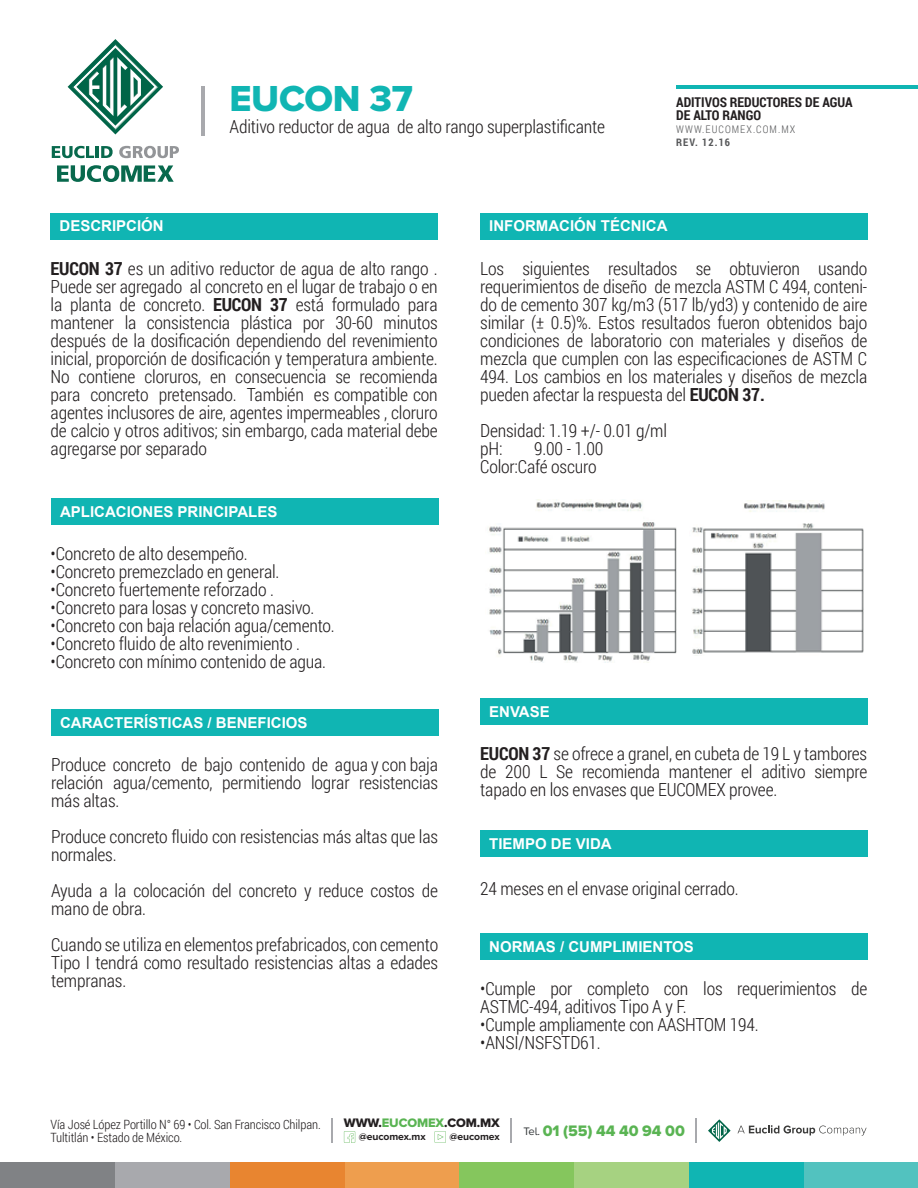
<style>
.page{position:relative;width:918px;height:1188px;background:#fff}
.page>*{position:absolute;margin:0;border:0;box-sizing:border-box;transform-origin:0 0}
.t1{font:37.5px "Proxima Nova A Extrabld";letter-spacing:-.01em;color:#10b5b3}
.t2{font:300 18px/18px "Roboto Condensed";letter-spacing:-.01em;color:#231f20;text-align:justify}
.t3{font:15.75px "Proxima Nova A Extrabld";letter-spacing:-.01em;color:#5ab453}
.t4{font:700 15px "Arial";color:#fff}
.t5{font:700 13.5px/12.8px "Roboto Condensed";color:#231f20}
.t6{font:300 12.75px/12.8px "Roboto Condensed";letter-spacing:-.01em;color:#231f20}
.t7{font:12.75px "Proxima Nova A Extrabld";letter-spacing:-.01em;color:#231f20}
.t8{font:300 10.5px "Roboto Condensed";letter-spacing:.1em;color:#57585a}
.t9{font:700 10.5px "Roboto Condensed";letter-spacing:.1em;color:#57585a}
.t10{font:700 10.35px "Proxima Nova A";letter-spacing:-.01em;color:#231f20}
.s1{font-weight:700}
.s2{color:#5ab453}
.s3{font-family:"Proxima Nova A";font-size:11.25px;color:#333739}
</style>
<div class="page">
<svg style="left:68px;top:39px;width:95px;height:95px"></svg>
<svg style="left:52px;top:146px;width:61px;height:12px"></svg>
<svg style="left:119px;top:146px;width:60px;height:12px"></svg>
<svg style="left:57px;top:165px;width:117px;height:17px"></svg>
<div style="left:804px;top:1162px;width:114px;height:26px;background:#52c2bf"></div>
<div style="left:689px;top:1162px;width:115px;height:26px;background:#10b5b3"></div>
<div style="left:574px;top:1162px;width:115px;height:26px;background:#a6d281"></div>
<div style="left:459px;top:1162px;width:115px;height:26px;background:#85c65d"></div>
<div style="left:345px;top:1162px;width:114px;height:26px;background:#ee9e4e"></div>
<div style="left:230px;top:1162px;width:115px;height:26px;background:#e88530"></div>
<div style="left:115px;top:1162px;width:115px;height:26px;background:#a8a9ad"></div>
<div style="left:0;top:1162px;width:115px;height:26px;background:#808285"></div>
<hr style="left:202px;top:86px;width:3px;height:50px;background:#a8a9ad">
<hr style="left:676px;top:86px;width:242px;height:3px;background:#10b5b3">
<div style="left:51px;top:213px;width:387px;height:27px;background:#10b5b3"></div>
<div style="left:480px;top:213px;width:387px;height:27px;background:#10b5b3"></div>
<div style="left:480px;top:830px;width:387px;height:27px;background:#10b5b3"></div>
<div style="left:480px;top:698px;width:387px;height:27px;background:#10b5b3"></div>
<div style="left:480px;top:933px;width:387px;height:27px;background:#10b5b3"></div>
<div style="left:51px;top:498px;width:387px;height:27px;background:#10b5b3"></div>
<div style="left:51px;top:709px;width:387px;height:27px;background:#10b5b3"></div>
<svg style="left:708px;top:1119px;width:23px;height:23px"></svg>
<svg style="left:738px;top:1125px;width:129px;height:11px"></svg>
<svg style="left:435px;top:1131px;width:11px;height:12px"></svg>
<svg style="left:344px;top:1131px;width:11px;height:12px"></svg>
<svg style="left:696px;top:1118px;width:1px;height:25px"></svg>
<svg style="left:511px;top:1118px;width:1px;height:25px"></svg>
<hr style="left:331px;top:1118px;width:2px;height:25px;background:#a8a9ad">
<img style="left:489px;top:500px;width:188px;height:162px">
<img style="left:692px;top:500px;width:171px;height:154px">
<h1 class="t1" style="left:230px;top:76px;width:185px">EUCON 37</h1>
<p class="t5" style="left:676px;top:95px;width:178px">ADITIVOS REDUCTORES DE AGUA<br>DE ALTO RANGO</p>
<p class="t8" style="left:676px;top:122px;width:121px">WWW.EUCOMEX.COM.MX</p>
<p class="t9" style="left:676px;top:135px;width:55px">REV. 12.16</p>
<p class="t2" style="left:230px;top:117px;width:377px">Aditivo reductor de agua de alto rango superplastificante</p>
<p class="t4" style="left:60px;top:216px;width:106px">DESCRIPCIÓN</p>
<p class="t2" style="left:51px;top:259px;width:389px"><span class="s1">EUCON 37</span> es un aditivo reductor de agua de alto rango .<br>Puede ser agregado al concreto en el lugar de trabajo o en la planta de concreto. <span class="s1">EUCON 37</span> está formulado para mantener la consistencia plástica por 30-60 minutos después de la dosificación dependiendo del revenimiento inicial, proporción de dosificación y temperatura ambiente.<br>No contiene cloruros, en consecuencia se recomienda para concreto pretensado. También es compatible con agentes inclusores de aire, agentes impermeables , cloruro de calcio y otros aditivos; sin embargo, cada material debe agregarse por separado</p>
<p class="t4" style="left:60px;top:501px;width:219px">APLICACIONES PRINCIPALES</p>
<p class="t2" style="left:51px;top:544px;width:199px">•Concreto de alto desempeño.</p>
<p class="t2" style="left:51px;top:562px;width:230px">•Concreto premezclado en general.</p>
<p class="t2" style="left:51px;top:580px;width:225px">•Concreto fuertemente reforzado .</p>
<p class="t2" style="left:51px;top:598px;width:265px">•Concreto para losas y concreto masivo.</p>
<p class="t2" style="left:51px;top:616px;width:286px">•Concreto con baja relación agua/cemento.</p>
<p class="t2" style="left:51px;top:634px;width:251px">•Concreto fluido de alto revenimiento .</p>
<p class="t2" style="left:51px;top:652px;width:277px">•Concreto con mínimo contenido de agua.</p>
<p class="t4" style="left:60px;top:712px;width:249px">CARACTERÍSTICAS / BENEFICIOS</p>
<p class="t2" style="left:51px;top:755px;width:389px">Produce concreto de bajo contenido de agua y con baja relación agua/cemento, permitiendo lograr resistencias más altas.</p>
<p class="t2" style="left:51px;top:827px;width:388px">Produce concreto fluido con resistencias más altas que las normales.</p>
<p class="t2" style="left:51px;top:881px;width:388px">Ayuda a la colocación del concreto y reduce costos de mano de obra.</p>
<p class="t2" style="left:51px;top:935px;width:389px">Cuando se utiliza en elementos prefabricados, con cemento Tipo I tendrá como resultado resistencias altas a edades tempranas.</p>
<p class="t4" style="left:489px;top:216px;width:180px">INFORMACIÓN TÉCNICA</p>
<p class="t2" style="left:480px;top:259px;width:389px">Los siguientes resultados se obtuvieron usando requerimientos de diseño de mezcla ASTM C 494, conteni&shy;do de cemento 307 kg/m3 (517 lb/yd3) y contenido de aire similar (± 0.5)%. Estos resultados fueron obtenidos bajo condiciones de laboratorio con materiales y diseños de mezcla que cumplen con las especificaciones de ASTM C 494. Los cambios en los materiales y diseños de mezcla pueden afectar la respuesta del <span class="s1">EUCON 37.</span></p>
<p class="t2" style="left:480px;top:421px;width:188px">Densidad: 1.19 +/- 0.01 g/ml pH:</p>
<p class="t2" style="left:480px;top:439px;width:125px;text-indent:54px">9.00 - 1.00<br>Color:Café oscuro</p>
<p class="t4" style="left:489px;top:701px;width:62px">ENVASE</p>
<p class="t2" style="left:480px;top:744px;width:389px"><span class="s1">EUCON 37</span> se ofrece a granel, en cubeta de 19 L y tambores de 200 L Se recomienda mantener el aditivo siempre tapado en los envases que EUCOMEX provee.</p>
<p class="t4" style="left:489px;top:833px;width:124px">TIEMPO DE VIDA</p>
<p class="t2" style="left:480px;top:879px;width:260px">24 meses en el envase original cerrado.</p>
<p class="t4" style="left:489px;top:936px;width:206px">NORMAS / CUMPLIMIENTOS</p>
<p class="t2" style="left:480px;top:979px;width:389px">•Cumple por completo con los requerimientos de<br>ASTMC-494, aditivos Tipo A y F.</p>
<p class="t2" style="left:480px;top:1015px;width:280px">•Cumple ampliamente con AASHTOM 194.</p>
<p class="t2" style="left:480px;top:1033px;width:122px">•ANSI/NSFSTD61.</p>
<p class="t7" style="left:344px;top:1115px;width:157px">WWW.<span class="s2">EUCOMEX</span>.COM.MX</p>
<p class="t10" style="left:359px;top:1131px;width:68px">@eucomex.mx</p>
<p class="t10" style="left:449px;top:1131px;width:52px">@eucomex</p>
<p class="t6" style="left:51px;top:1118px;width:272px">Vía José López Portillo N° 69 • Col. San Francisco Chilpan.<br>Tultitlán • Estado de México.</p>
<p class="t3" style="left:523px;top:1122px;width:163px"><span class="s3">Tel.</span> 01 (55) 44 40 94 00</p>
</div>
